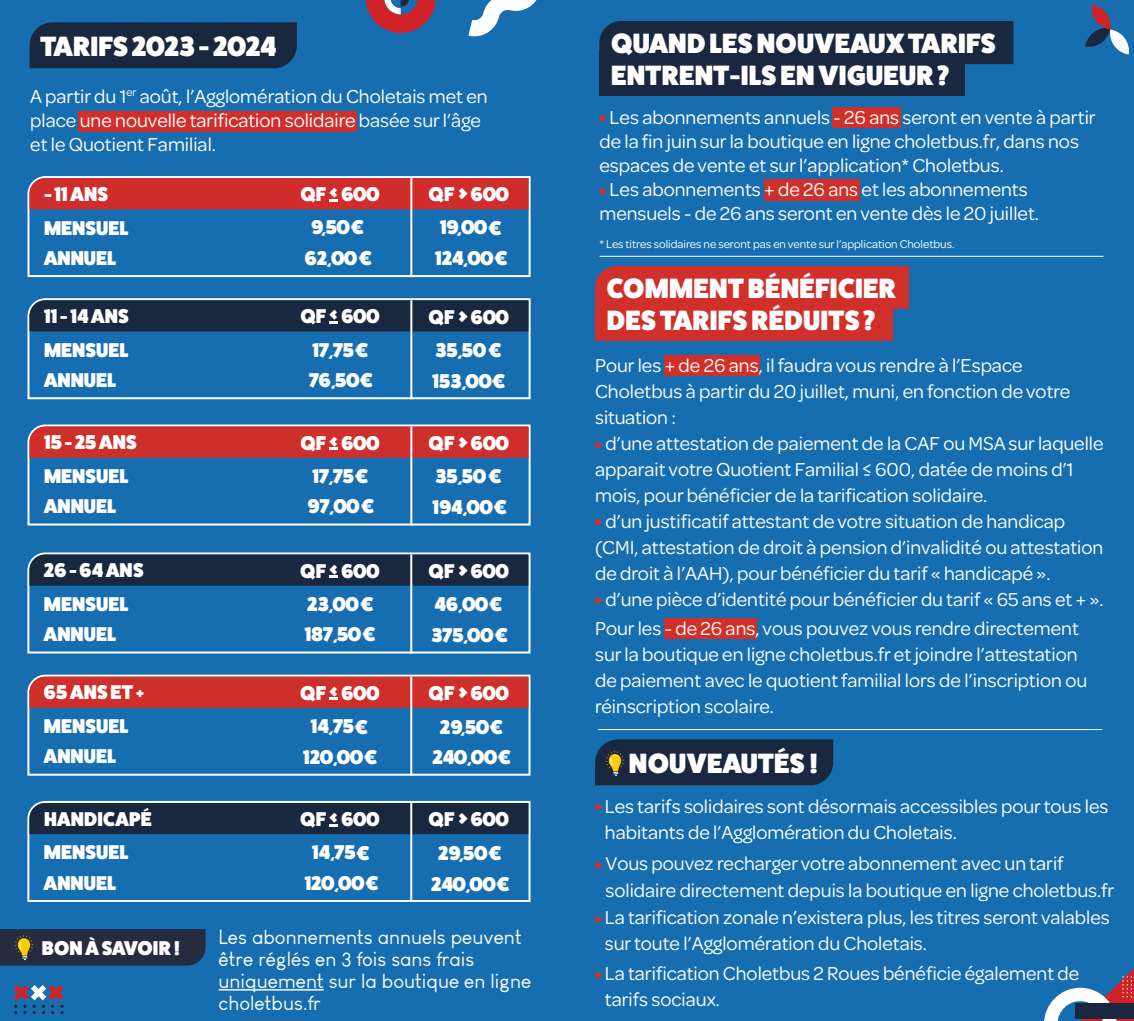
<style>
.page{position:relative;width:1134px;height:1021px;background:#fff}
.page>*{position:absolute;margin:0;border:0;box-sizing:border-box;transform-origin:0 0}
.t1{font:800 28px/32px "Fat Frank";letter-spacing:.01em;color:#fff}
.t2{font:20px/26px "Omnes";color:#fff}
.t3{font:800 20px "Fat Frank";color:#fff}
.t4{font:20px/22px "Louis George Cafe";color:#fff}
.t5{font:12px "Omnes";color:#fff}
.s1{font-size:30px}
.s2{font-size:34px}
</style>
<div class="page">
<div style="left:0;top:0;width:1134px;height:1020px;background:#166eb0"></div>
<div style="left:30px;top:22px;width:267px;height:46px;background:#1a283f"></div>
<svg style="left:27px;top:176px;width:504px;height:102px"></svg>
<div style="left:29px;top:178px;width:499px;height:31px;background:#cf2c2b"></div>
<hr style="left:410px;top:178px;width:2px;height:99px;background:#fff">
<svg style="left:27px;top:298px;width:504px;height:102px"></svg>
<div style="left:29px;top:300px;width:499px;height:31px;background:#1a283f"></div>
<hr style="left:410px;top:300px;width:2px;height:99px;background:#fff">
<svg style="left:27px;top:424px;width:504px;height:102px"></svg>
<svg style="left:29px;top:426px;width:499px;height:32px;background:#cc3230"></svg>
<hr style="left:410px;top:426px;width:2px;height:99px;background:#fff">
<svg style="left:27px;top:552px;width:504px;height:102px"></svg>
<div style="left:29px;top:554px;width:499px;height:31px;background:#1a283f"></div>
<hr style="left:410px;top:554px;width:2px;height:99px;background:#fff">
<svg style="left:27px;top:674px;width:504px;height:102px"></svg>
<div style="left:595px;top:266px;width:314px;height:43px;background:#d12f2a"></div>
<div style="left:595px;top:292px;width:298px;height:49px;background:#d12f2a"></div>
<svg style="left:29px;top:676px;width:499px;height:32px;background:#cd3330"></svg>
<hr style="left:410px;top:676px;width:2px;height:99px;background:#fff">
<div style="left:764px;top:179px;width:96px;height:21px;background:#d12f2a"></div>
<svg style="left:27px;top:801px;width:504px;height:101px"></svg>
<div style="left:29px;top:803px;width:499px;height:31px;background:#1a283f"></div>
<hr style="left:410px;top:803px;width:2px;height:99px;background:#fff">
<svg style="left:0;top:929px;width:206px;height:36px;background:#2a3040"></svg>
<hr style="left:219px;top:989px;width:105px;height:1px;background:#fff">
<div style="left:599px;top:21px;width:414px;height:43px;background:#1a283f"></div>
<div style="left:599px;top:50px;width:366px;height:46px;background:#1a283f"></div>
<hr style="left:600px;top:256px;width:503px;height:1px;background:#fff">
<div style="left:79px;top:111px;width:278px;height:20px;background:#d12f2a"></div>
<div style="left:832px;top:108px;width:69px;height:20px;background:#d12f2a"></div>
<div style="left:599px;top:115px;width:6px;height:7px;background:#d12f2a;border-radius:50%"></div>
<svg style="left:599px;top:188px;width:6px;height:6px"></svg>
<div style="left:664px;top:355px;width:96px;height:21px;background:#d12f2a"></div>
<svg style="left:595px;top:442px;width:6px;height:6px"></svg>
<svg style="left:595px;top:519px;width:6px;height:6px"></svg>
<svg style="left:595px;top:597px;width:6px;height:6px"></svg>
<svg style="left:468px;top:0;width:69px;height:36px"></svg>
<svg style="left:14px;top:985px;width:50px;height:29px"></svg>
<svg style="left:366px;top:0;width:70px;height:33px"></svg>
<svg style="left:1085px;top:4px;width:44px;height:51px"></svg>
<svg style="left:1044px;top:968px;width:90px;height:52px"></svg>
<hr style="left:598px;top:729px;width:504px;height:1px;background:#fff">
<div style="left:664px;top:618px;width:92px;height:21px;background:#d12f2a"></div>
<svg style="left:595px;top:804px;width:6px;height:6px"></svg>
<svg style="left:595px;top:862px;width:6px;height:6px"></svg>
<div style="left:595px;top:739px;width:238px;height:46px;background:#1a283f"></div>
<svg style="left:595px;top:916px;width:6px;height:6px"></svg>
<div style="left:595px;top:971px;width:6px;height:7px;background:#d12f2a;border-radius:50%"></div>
<p class="t1" style="left:41px;top:31px;width:237px">TARIFS 2023 - 2024</p>
<p class="t2" style="left:30px;top:83px;width:459px;line-height:24px">A partir du 1<sup>er</sup> août, l’Agglomération du Choletais met en place une nouvelle tarification solidaire basée sur l’âge</p>
<p class="t2" style="left:30px;top:130px;width:187px">et le Quotient Familial.</p>
<p class="t3" style="left:44px;top:182px;width:66px">- 11 ANS</p>
<p class="t3" style="left:44px;top:216px;width:86px">MENSUEL</p>
<p class="t3" style="left:44px;top:246px;width:74px">ANNUEL</p>
<p class="t3" style="left:44px;top:305px;width:86px">11 - 14 ANS</p>
<p class="t3" style="left:44px;top:338px;width:86px">MENSUEL</p>
<p class="t3" style="left:44px;top:369px;width:74px">ANNUEL</p>
<p class="t3" style="left:44px;top:431px;width:94px">15 - 25 ANS</p>
<p class="t3" style="left:44px;top:465px;width:86px">MENSUEL</p>
<p class="t3" style="left:44px;top:495px;width:74px">ANNUEL</p>
<p class="t3" style="left:44px;top:559px;width:101px">26 - 64 ANS</p>
<p class="t3" style="left:44px;top:593px;width:86px">MENSUEL</p>
<p class="t3" style="left:44px;top:623px;width:74px">ANNUEL</p>
<p class="t3" style="left:44px;top:681px;width:102px">65 ANS ET +</p>
<p class="t3" style="left:44px;top:715px;width:86px">MENSUEL</p>
<p class="t3" style="left:44px;top:745px;width:74px">ANNUEL</p>
<p class="t3" style="left:44px;top:807px;width:109px">HANDICAPÉ</p>
<p class="t3" style="left:44px;top:841px;width:86px">MENSUEL</p>
<p class="t3" style="left:44px;top:871px;width:74px">ANNUEL</p>
<p class="t3" style="left:300px;top:183px;width:80px">QF <span class="s1">&lt;</span> 600</p>
<p class="t3" style="left:429px;top:183px;width:82px">QF <span class="s2">&gt;</span> 600</p>
<p class="t3" style="left:311px;top:216px;width:54px">9,50€</p>
<p class="t3" style="left:440px;top:216px;width:63px">19,00€</p>
<p class="t3" style="left:305px;top:246px;width:69px">62,00 €</p>
<p class="t3" style="left:435px;top:246px;width:74px">124,00€</p>
<p class="t3" style="left:300px;top:305px;width:80px">QF <span class="s1">&lt;</span> 600</p>
<p class="t3" style="left:429px;top:305px;width:82px">QF <span class="s2">&gt;</span> 600</p>
<p class="t3" style="left:312px;top:338px;width:57px">17,75€</p>
<p class="t3" style="left:435px;top:339px;width:68px">35,50 €</p>
<p class="t3" style="left:309px;top:369px;width:65px">76,50€</p>
<p class="t3" style="left:433px;top:369px;width:74px">153,00€</p>
<p class="t3" style="left:300px;top:431px;width:80px">QF <span class="s1">&lt;</span> 600</p>
<p class="t3" style="left:429px;top:432px;width:82px">QF <span class="s2">&gt;</span> 600</p>
<p class="t3" style="left:312px;top:465px;width:57px">17,75€</p>
<p class="t3" style="left:435px;top:465px;width:68px">35,50 €</p>
<p class="t3" style="left:308px;top:495px;width:68px">97,00 €</p>
<p class="t3" style="left:433px;top:496px;width:76px">194,00€</p>
<p class="t3" style="left:300px;top:559px;width:80px">QF <span class="s1">&lt;</span> 600</p>
<p class="t3" style="left:429px;top:560px;width:82px">QF <span class="s2">&gt;</span> 600</p>
<p class="t3" style="left:307px;top:593px;width:68px">23,00 €</p>
<p class="t3" style="left:435px;top:593px;width:69px">46,00€</p>
<p class="t3" style="left:305px;top:623px;width:73px">187,50 €</p>
<p class="t3" style="left:431px;top:624px;width:78px">375,00€</p>
<p class="t3" style="left:300px;top:681px;width:80px">QF <span class="s1">&lt;</span> 600</p>
<p class="t3" style="left:429px;top:682px;width:82px">QF <span class="s2">&gt;</span> 600</p>
<p class="t3" style="left:311px;top:715px;width:59px">14,75€</p>
<p class="t3" style="left:440px;top:715px;width:65px">29,50€</p>
<p class="t3" style="left:303px;top:745px;width:75px">120,00€</p>
<p class="t3" style="left:432px;top:746px;width:80px">240,00€</p>
<p class="t3" style="left:300px;top:808px;width:80px">QF <span class="s1">&lt;</span> 600</p>
<p class="t3" style="left:429px;top:808px;width:82px">QF <span class="s2">&gt;</span> 600</p>
<p class="t3" style="left:312px;top:841px;width:59px">14,75€</p>
<p class="t3" style="left:438px;top:841px;width:65px">29,50€</p>
<p class="t3" style="left:305px;top:871px;width:75px">120,00€</p>
<p class="t3" style="left:431px;top:872px;width:80px">240,00€</p>
<p class="t3" style="left:42px;top:936px;width:140px">BON À SAVOIR !</p>
<p class="t4" style="left:219px;top:925px;width:314px">Les abonnements annuels peuvent être réglés en 3 fois sans frais uniquement sur la boutique en ligne choletbus.fr</p>
<p class="t1" style="left:611px;top:27px;width:386px">QUAND LES NOUVEAUX TARIFS<br>ENTRENT-ILS EN VIGUEUR ?</p>
<p class="t2" style="left:599px;top:104px;width:498px;line-height:24px;text-indent:10px">Les abonnements annuels - 26 ans seront en vente à partir de la fin juin sur la boutique en ligne choletbus.fr, dans nos espaces de vente et sur l’application* Choletbus.</p>
<p class="t2" style="left:599px;top:176px;width:441px;line-height:24px;text-align:center">Les abonnements + de 26 ans et les abonnements mensuels - de 26 ans seront en vente dès le 20 juillet.</p>
<p class="t5" style="left:599px;top:236px;width:357px">* Les titres solidaires ne seront pas en vente sur l’application Choletbus.</p>
<p class="t1" style="left:607px;top:272px;width:291px">COMMENT BÉNÉFICIER</p>
<p class="t1" style="left:607px;top:304px;width:270px">DES TARIFS RÉDUITS ?</p>
<p class="t2" style="left:595px;top:351px;width:477px">Pour les + de 26 ans, il faudra vous rendre à l’Espace<br>Choletbus à partir du 20 juillet, muni, en fonction de votre situation :</p>
<p class="t2" style="left:595px;top:429px;width:510px;text-indent:10px">d’une attestation de paiement de la CAF ou MSA sur laquelle apparait votre Quotient Familial &lt; 600, datée de moins d’1 mois, pour bénéficier de la tarification solidaire.</p>
<p class="t2" style="left:595px;top:507px;width:510px;text-indent:10px">d’un justificatif attestant de votre situation de handicap (CMI, attestation de droit à pension d’invalidité ou attestation de droit à l’AAH), pour bénéficier du tarif « handicapé ».</p>
<p class="t2" style="left:605px;top:585px;width:500px">d’une pièce d’identité pour bénéficier du tarif « 65 ans et + ».</p>
<p class="t2" style="left:863px;top:459px;width:9px">-</p>
<p class="t2" style="left:595px;top:614px;width:494px">Pour les - de 26 ans, vous pouvez vous rendre directement sur la boutique en ligne choletbus.fr et joindre l’attestation de paiement avec le quotient familial lors de l’inscription ou réinscription scolaire.</p>
<p class="t1" style="left:629px;top:747px;width:191px">NOUVEAUTÉS !</p>
<p class="t2" style="left:605px;top:792px;width:505px">Les tarifs solidaires sont désormais accessibles pour tous les habitants de l’Agglomération du Choletais.</p>
<p class="t2" style="left:605px;top:849px;width:510px">Vous pouvez recharger votre abonnement avec un tarif solidaire directement depuis la boutique en ligne choletbus.fr</p>
<p class="t2" style="left:605px;top:903px;width:506px">La tarification zonale n’existera plus, les titres seront valables sur toute l’Agglomération du Choletais.</p>
<p class="t2" style="left:605px;top:959px;width:476px">La tarification Choletbus 2 Roues bénéficie également de tarifs sociaux.</p>
</div>
